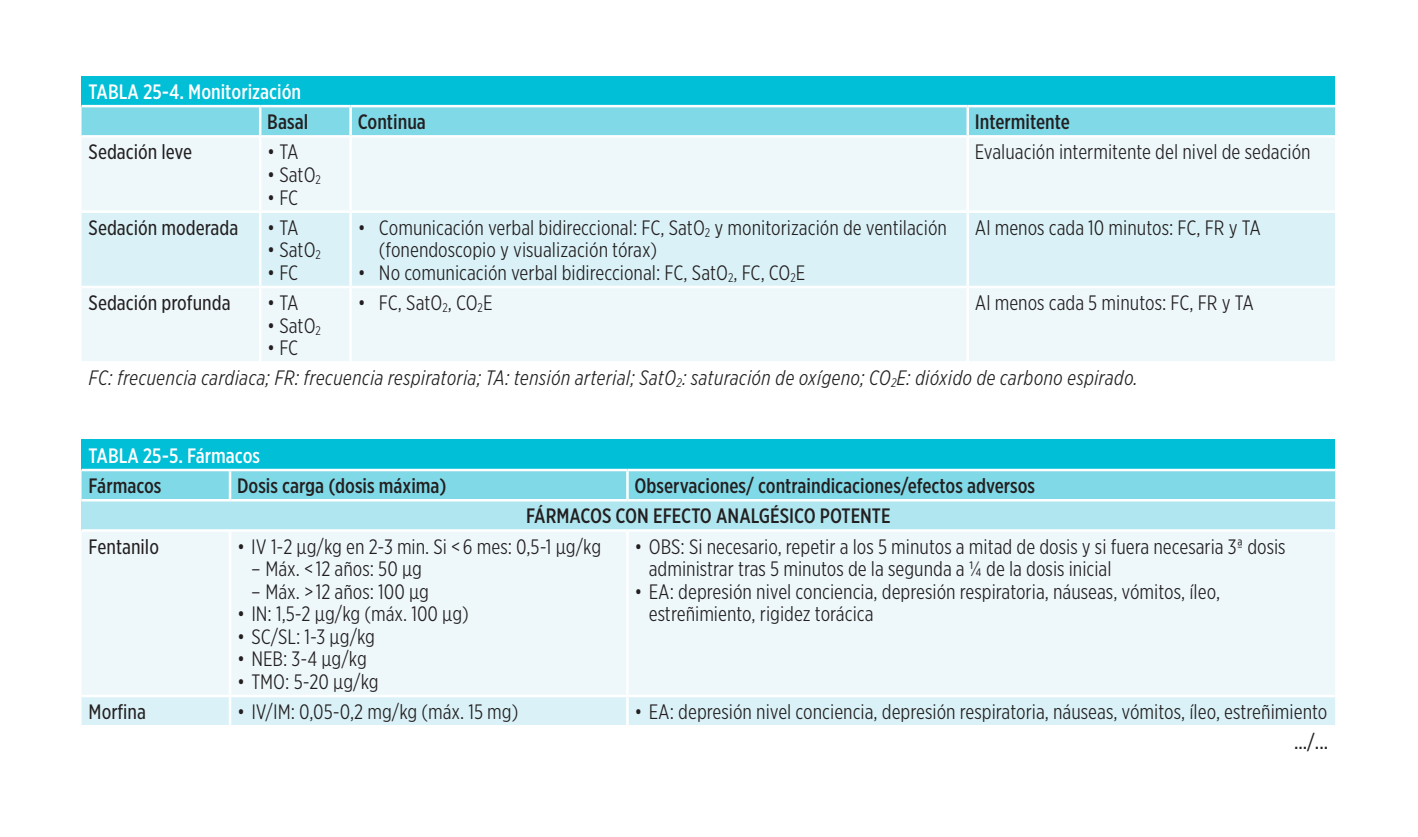
<style>
.page{position:relative;width:1418px;height:837px;background:#fff}
.page>*{position:absolute;margin:0;border:0;box-sizing:border-box;transform-origin:0 0}
.t1{font:300 20px/22.5px "Gotham X Narr S Sm";color:#231f20}
.t2{font:500 20px/30.2px "Gotham X Narr S Sm";color:#231f20}
.t3{font:italic 300 20px "Gotham X Narr S Sm";color:#231f20}
.t4{font:20px "Gotham X Narr S Sm";color:#231f20}
.t5{font:500 20px "Gotham X Narr S Sm";color:#fff}
</style>
<div class="page">
<div style="left:81px;top:76px;width:1253px;height:30px;background:#00bfd7"></div>
<div style="left:81px;top:107px;width:1253px;height:28px;background:#80d9e7"></div>
<div style="left:82px;top:138px;width:1252px;height:223px;background:#eef8fb"></div>
<div style="left:81px;top:213px;width:1253px;height:72px;background:#daf2f7"></div>
<hr style="left:259px;top:107px;width:2px;height:28px;background:#fff">
<hr style="left:349px;top:107px;width:3px;height:28px;background:#fff">
<hr style="left:966px;top:107px;width:3px;height:28px;background:#fff">
<hr style="left:259px;top:137px;width:2px;height:73px;background:#fff">
<hr style="left:349px;top:137px;width:3px;height:73px;background:#fff">
<hr style="left:966px;top:137px;width:3px;height:73px;background:#fff">
<hr style="left:259px;top:213px;width:2px;height:72px;background:#fff">
<hr style="left:349px;top:213px;width:3px;height:72px;background:#fff">
<hr style="left:966px;top:213px;width:3px;height:72px;background:#fff">
<hr style="left:259px;top:288px;width:2px;height:73px;background:#fff">
<hr style="left:349px;top:288px;width:3px;height:73px;background:#fff">
<hr style="left:966px;top:288px;width:3px;height:73px;background:#fff">
<hr style="left:81px;top:210px;width:179px;height:3px;background:#fff">
<hr style="left:260px;top:210px;width:90px;height:3px;background:#fff">
<hr style="left:350px;top:210px;width:617px;height:3px;background:#fff">
<hr style="left:967px;top:210px;width:367px;height:3px;background:#fff">
<hr style="left:81px;top:285px;width:179px;height:3px;background:#fff">
<hr style="left:260px;top:285px;width:90px;height:3px;background:#fff">
<hr style="left:350px;top:285px;width:617px;height:3px;background:#fff">
<hr style="left:967px;top:285px;width:367px;height:3px;background:#fff">
<hr style="left:81px;top:105px;width:179px;height:2px;background:#fff">
<hr style="left:260px;top:105px;width:90px;height:2px;background:#fff">
<hr style="left:350px;top:105px;width:617px;height:2px;background:#fff">
<hr style="left:967px;top:105px;width:367px;height:2px;background:#fff">
<div style="left:81px;top:439px;width:1254px;height:31px;background:#00bfd7"></div>
<div style="left:81px;top:471px;width:1254px;height:28px;background:#80d9e7"></div>
<div style="left:81px;top:500px;width:1254px;height:30px;background:#b0e6ef"></div>
<div style="left:82px;top:532px;width:1253px;height:162px;background:#eef8fb"></div>
<div style="left:81px;top:697px;width:1254px;height:27px;background:#daf2f7"></div>
<hr style="left:626px;top:471px;width:2px;height:28px;background:#fff">
<hr style="left:229px;top:531px;width:2px;height:163px;background:#fff">
<hr style="left:626px;top:531px;width:2px;height:163px;background:#fff">
<hr style="left:229px;top:697px;width:2px;height:27px;background:#fff">
<hr style="left:626px;top:697px;width:2px;height:27px;background:#fff">
<hr style="left:81px;top:499px;width:149px;height:2px;background:#fff">
<hr style="left:230px;top:499px;width:397px;height:2px;background:#fff">
<hr style="left:627px;top:499px;width:708px;height:2px;background:#fff">
<hr style="left:229px;top:471px;width:2px;height:28px;background:#fff">
<hr style="left:81px;top:529px;width:149px;height:2px;background:#fff">
<hr style="left:230px;top:529px;width:397px;height:2px;background:#fff">
<hr style="left:627px;top:529px;width:708px;height:2px;background:#fff">
<hr style="left:81px;top:468px;width:149px;height:3px;background:#fff">
<hr style="left:230px;top:468px;width:397px;height:3px;background:#fff">
<hr style="left:627px;top:468px;width:708px;height:3px;background:#fff">
<p class="t5" style="left:89px;top:79px;width:214px">TABLA 25-4. Monitorización</p>
<p class="t2" style="left:267px;top:107px;width:42px">Basal</p>
<p class="t2" style="left:358px;top:107px;width:70px">Continua</p>
<p class="t2" style="left:974px;top:107px;width:97px">Intermitente</p>
<p class="t4" style="left:89px;top:140px;width:105px">Sedación leve</p>
<p class="t1" style="left:267px;top:140px;width:33px">• TA</p>
<p class="t1" style="left:267px;top:163px;width:55px">• SatO<sub>2</sub></p>
<p class="t1" style="left:267px;top:185px;width:33px">• FC</p>
<p class="t1" style="left:974px;top:140px;width:337px">Evaluación intermitente del nivel de sedación</p>
<p class="t4" style="left:89px;top:215px;width:151px">Sedación moderada</p>
<p class="t1" style="left:267px;top:216px;width:33px">• TA</p>
<p class="t1" style="left:267px;top:238px;width:55px">• SatO<sub>2</sub></p>
<p class="t1" style="left:267px;top:261px;width:33px">• FC</p>
<p class="t4" style="left:89px;top:290px;width:143px">Sedación profunda</p>
<p class="t1" style="left:267px;top:291px;width:33px">• TA</p>
<p class="t1" style="left:267px;top:313px;width:55px">• SatO<sub>2</sub></p>
<p class="t1" style="left:267px;top:336px;width:33px">• FC</p>
<p class="t1" style="left:379px;top:216px;width:569px;text-indent:-21px">• Comunicación verbal bidireccional: FC, SatO<sub>2</sub> y monitorización de ventilación (fonendoscopio y visualización tórax)</p>
<p class="t1" style="left:358px;top:261px;width:449px">• No comunicación verbal bidireccional: FC, SatO<sub>2</sub>, FC, CO<sub>2</sub>E</p>
<p class="t1" style="left:974px;top:216px;width:288px">Al menos cada 10 minutos: FC, FR y TA</p>
<p class="t1" style="left:358px;top:291px;width:136px">• FC, SatO<sub>2</sub>, CO<sub>2</sub>E</p>
<p class="t1" style="left:974px;top:291px;width:281px">Al menos cada 5 minutos: FC, FR y TA</p>
<p class="t3" style="left:89px;top:365px;width:1050px">FC: frecuencia cardiaca; FR: frecuencia respiratoria; TA: tensión arterial; SatO<sub>2</sub>: saturación de oxígeno; CO<sub>2</sub>E: dióxido de carbono espirado.</p>
<p class="t5" style="left:89px;top:443px;width:173px">TABLA 25-5. Fármacos</p>
<p class="t2" style="left:89px;top:470px;width:74px">Fármacos</p>
<p class="t2" style="left:237px;top:470px;width:211px">Dosis carga (dosis máxima)</p>
<p class="t2" style="left:526px;top:470px;width:510px;text-indent:108px">Observaciones/ contraindicaciones/efectos adversos<br>FÁRMACOS CON EFECTO ANALGÉSICO POTENTE</p>
<p class="t4" style="left:89px;top:533px;width:72px">Fentanilo</p>
<p class="t1" style="left:237px;top:534px;width:365px">• IV 1-2 µg/kg en 2-3 min. Si &lt; 6 mes: 0,5-1 µg/kg</p>
<p class="t1" style="left:251px;top:557px;width:172px">– Máx. &lt; 12 años: 50 µg</p>
<p class="t1" style="left:251px;top:579px;width:179px">– Máx. &gt; 12 años: 100 µg</p>
<p class="t1" style="left:237px;top:602px;width:233px">• IN: 1,5-2 µg/kg (máx. 100 µg)</p>
<p class="t1" style="left:237px;top:624px;width:139px">• SC/SL: 1-3 µg/kg</p>
<p class="t1" style="left:237px;top:647px;width:131px">• NEB: 3-4 µg/kg</p>
<p class="t1" style="left:237px;top:669px;width:143px">• TMO: 5-20 µg/kg</p>
<p class="t1" style="left:648px;top:534px;width:638px;text-indent:-14px">• OBS: Si necesario, repetir a los 5 minutos a mitad de dosis y si fuera necesaria 3ª dosis administrar tras 5 minutos de la segunda a ¼ de la dosis inicial</p>
<p class="t1" style="left:648px;top:579px;width:573px;text-indent:-14px">• EA: depresión nivel conciencia, depresión respiratoria, náuseas, vómitos, íleo, estreñimiento, rigidez torácica</p>
<p class="t4" style="left:89px;top:699px;width:59px">Morfina</p>
<p class="t1" style="left:237px;top:700px;width:283px">• IV/IM: 0,05-0,2 mg/kg (máx. 15 mg)</p>
<p class="t1" style="left:634px;top:700px;width:694px">• EA: depresión nivel conciencia, depresión respiratoria, náuseas, vómitos, íleo, estreñimiento</p>
<p class="t4" style="left:1293px;top:729px;width:36px">.../...</p>
</div>
